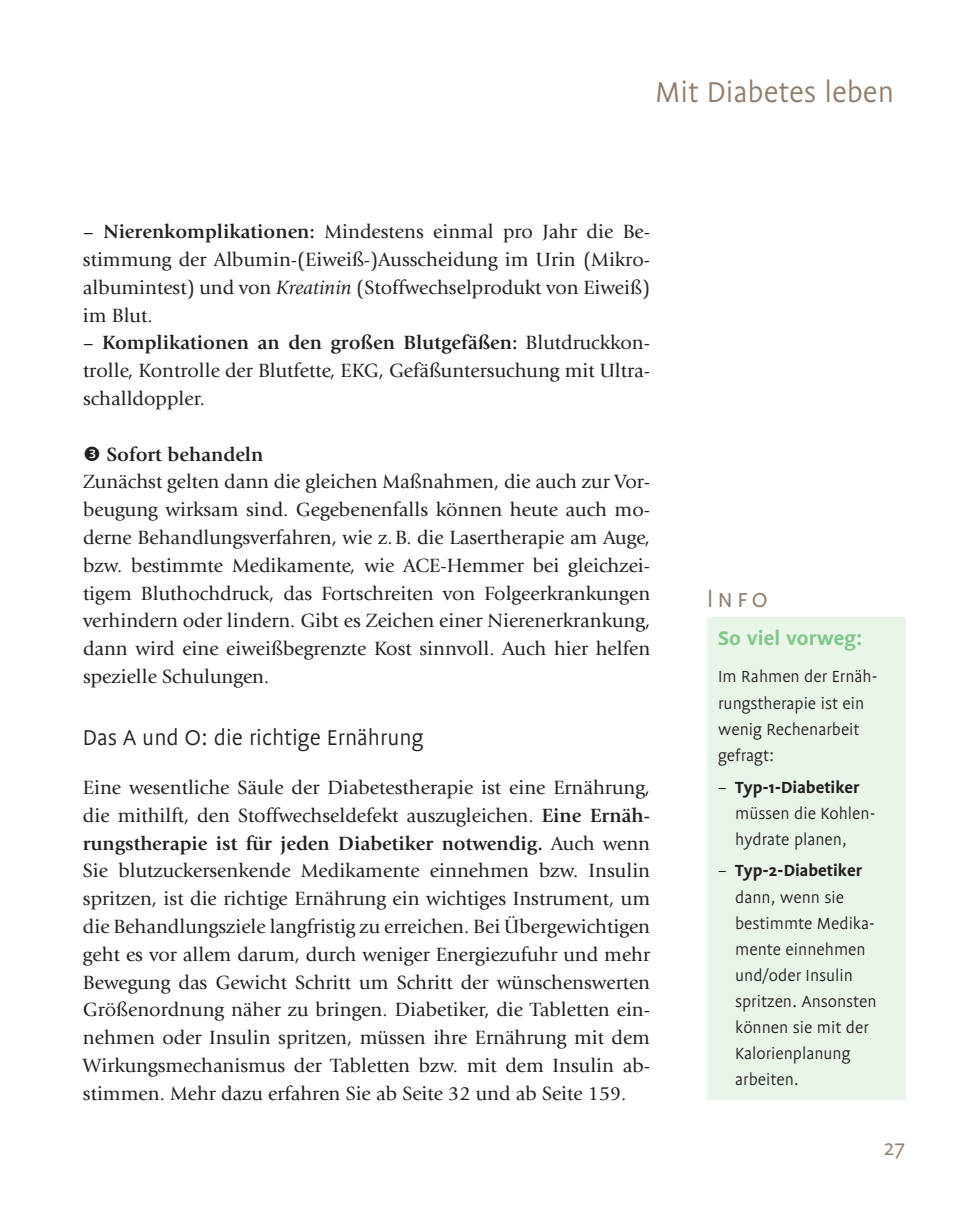
<style>
.page{position:relative;width:962px;height:1212px;background:#fff}
.page>*{position:absolute;margin:0;border:0;box-sizing:border-box;transform-origin:0 0}
.t1{font:32px "Flex";color:#927d6c}
.t2{font:28px "Flex";color:#927d6c}
.t3{font:24px "Flex";color:#231f20}
.t4{font:24px "Flex";color:#927d6c}
.t5{font:700 22px "Flex";color:#83c88b}
.t6{font:20px/27.8px "Giovanni Std";color:#231f20;text-align:justify}
.t7{font:700 20px "Giovanni Std";color:#231f20}
.t8{font:18px/26px "Flex";color:#231f20}
.t9{font:700 18px "Flex";color:#231f20}
.s1{font-weight:700}
.s2{font-style:italic}
</style>
<div class="page">
<div style="left:707px;top:617px;width:198px;height:482px;background:#eaf5ea"></div>
<h1 class="t1" style="left:655px;top:74px;width:240px">Mit Diabetes leben</h1>
<p class="t6" style="left:83px;top:218px;width:568px">– <span class="s1">Nierenkomplikationen:</span> Mindestens einmal pro Jahr die Be&shy;stimmung der Albumin-(Eiweiß-)Ausscheidung im Urin (Mikro&shy;albumintest) und von <span class="s2">Kreatinin</span> (Stoffwechselprodukt von Eiweiß) im Blut.</p>
<p class="t6" style="left:83px;top:329px;width:568px">– <span class="s1">Komplikationen an den großen Blutgefäßen:</span> Blutdruckkon&shy;trolle, Kontrolle der Blutfette, EKG, Gefäßuntersuchung mit Ultra&shy;schalldoppler.</p>
<p class="t7" style="left:106px;top:442px;width:159px">Sofort behandeln</p>
<p class="t6" style="left:83px;top:468px;width:568px">Zunächst gelten dann die gleichen Maßnahmen, die auch zur Vor&shy;beugung wirksam sind. Gegebenenfalls können heute auch mo&shy;derne Behandlungsverfahren, wie z.B. die Lasertherapie am Auge, bzw. bestimmte Medikamente, wie ACE-Hemmer bei gleichzei&shy;tigem Bluthochdruck, das Fortschreiten von Folgeerkrankungen verhindern oder lindern. Gibt es Zeichen einer Nierenerkrankung, dann wird eine eiweißbegrenzte Kost sinnvoll. Auch hier helfen spezielle Schulungen.</p>
<p class="t3" style="left:83px;top:724px;width:342px">Das A und O: die richtige Ernährung</p>
<p class="t6" style="left:83px;top:774px;width:569px">Eine wesentliche Säule der Diabetestherapie ist eine Ernährung, die mithilft, den Stoffwechseldefekt auszugleichen. <span class="s1">Eine Ernäh&shy;rungstherapie ist für jeden Diabetiker notwendig.</span> Auch wenn Sie blutzuckersenkende Medikamente einnehmen bzw. Insulin spritzen, ist die richtige Ernährung ein wichtiges Instrument, um die Behandlungsziele langfristig zu erreichen. Bei Übergewichtigen geht es vor allem darum, durch weniger Energiezufuhr und mehr Bewegung das Gewicht Schritt um Schritt der wünschenswerten Größenordnung näher zu bringen. Diabetiker, die Tabletten ein&shy;nehmen oder Insulin spritzen, müssen ihre Ernährung mit dem Wirkungsmechanismus der Tabletten bzw. mit dem Insulin ab&shy;stimmen. Mehr dazu erfahren Sie ab Seite 32 und ab Seite 159.</p>
<h2 class="t2" style="left:707px;top:582px;width:62px">Info</h2>
<p class="t5" style="left:718px;top:625px;width:146px">So viel vorweg:</p>
<p class="t8" style="left:718px;top:664px;width:161px">Im Rahmen der Ernäh&shy;rungstherapie ist ein wenig Rechenarbeit gefragt:</p>
<p class="t9" style="left:735px;top:776px;width:126px">Typ-1-Diabetiker</p>
<p class="t8" style="left:735px;top:800px;width:142px">müssen die Kohlen&shy;hydrate planen,</p>
<p class="t9" style="left:735px;top:860px;width:128px">Typ-2-Diabetiker</p>
<p class="t8" style="left:735px;top:884px;width:143px">dann, wenn sie bestimmte Medika&shy;mente einnehmen und/oder Insulin spritzen. Ansonsten können sie mit der<br>Kalorienplanung arbeiten.</p>
<p class="t8" style="left:718px;top:774px;width:10px">−</p>
<p class="t8" style="left:718px;top:858px;width:10px">−</p>
<p class="t4" style="left:883px;top:1134px;width:23px">27</p>
</div>
